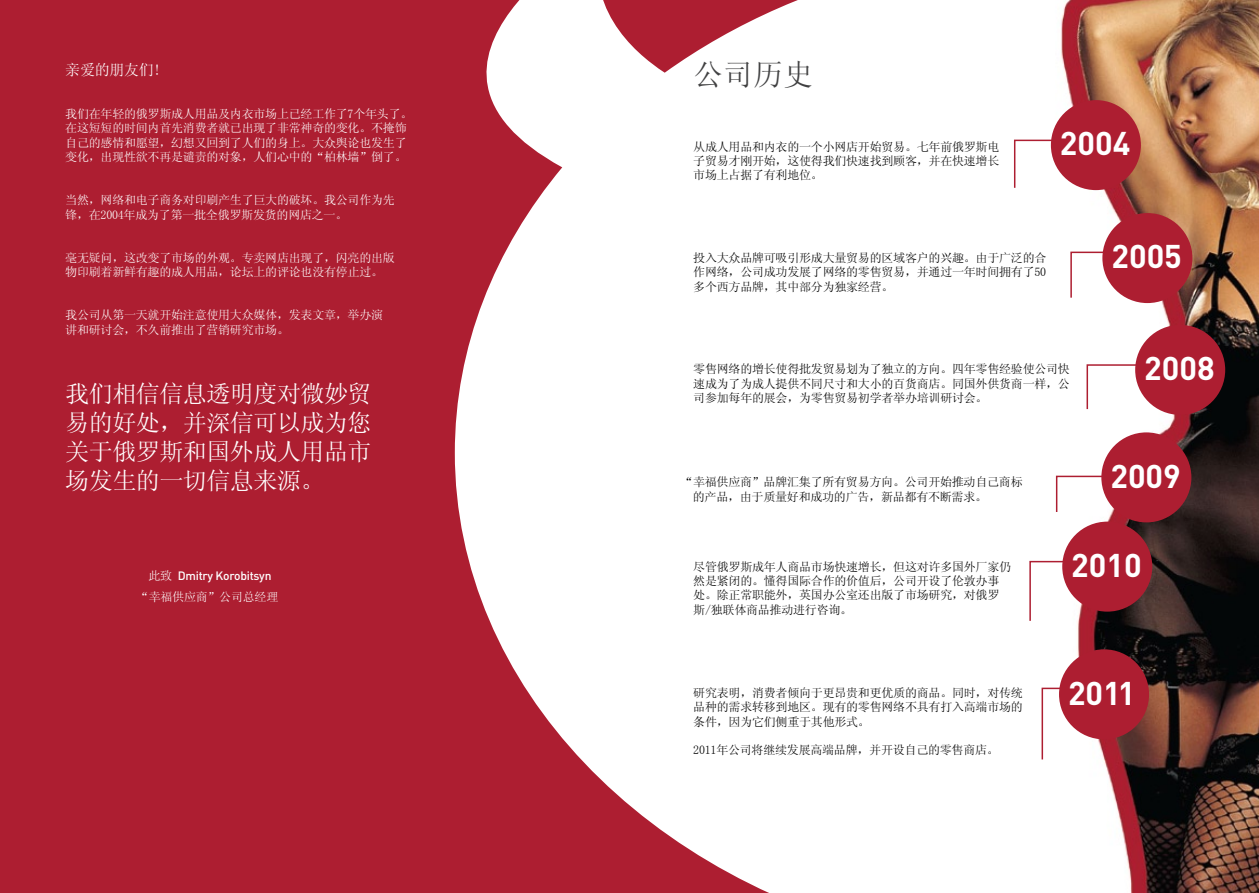
<style>
.page{position:relative;width:1259px;height:893px;background:#fff}
.page>*{position:absolute;margin:0;border:0;box-sizing:border-box;transform-origin:0 0}
.t1{font:700 32.55px "DIN Cyr";color:#fff}
.t2{font:30px "Sim Sun";color:#414142}
.t3{font:24px/28.8px "Sim Sun";letter-spacing:-.02em;color:#fff;text-align:justify}
.t4{font:15px "Sim Sun";letter-spacing:-.02em;color:#fff}
.t5{font:12px/14.4px "Sim Sun";letter-spacing:-.02em;color:#000;text-align:justify}
.t6{font:12px/14.4px "Sim Sun";letter-spacing:-.02em;color:#fff}
.t7{font:500 12px "DIN Cyr";letter-spacing:-.02em;color:#fff}
.s1{font-family:"Sim Sun";font-weight:400}
</style>
<div class="page">
<img style="left:1051px;top:0;width:208px;height:893px">
<div style="left:0;top:0;width:863px;height:893px;background:#ad1e31"></div>
<svg style="left:454px;top:0;width:409px;height:893px;fill:#fff"></svg>
<svg style="left:1014px;top:139px;width:95px;height:50px"></svg>
<div style="left:1051px;top:100px;width:90px;height:90px;background:#ad1e31;border-radius:50%"></div>
<svg style="left:1069px;top:251px;width:58px;height:48px"></svg>
<div style="left:1102px;top:213px;width:90px;height:90px;background:#ad1e31;border-radius:50%"></div>
<svg style="left:1085px;top:364px;width:75px;height:47px"></svg>
<div style="left:1135px;top:325px;width:90px;height:90px;background:#ad1e31;border-radius:50%"></div>
<svg style="left:1055px;top:475px;width:63px;height:38px"></svg>
<div style="left:1101px;top:432px;width:90px;height:90px;background:#ad1e31;border-radius:50%"></div>
<svg style="left:1029px;top:560px;width:80px;height:62px"></svg>
<div style="left:1062px;top:522px;width:90px;height:90px;background:#ad1e31;border-radius:50%"></div>
<svg style="left:1041px;top:687px;width:82px;height:74px"></svg>
<div style="left:1059px;top:649px;width:90px;height:90px;background:#ad1e31;border-radius:50%"></div>
<p class="t4" style="left:65px;top:62px;width:97px">亲爱的朋友们!</p>
<p class="t6" style="left:65px;top:106px;width:349px">我们在年轻的俄罗斯成人用品及内衣市场上已经工作了7个年头了。在这短短的时间内首先消费者就已出现了非常神奇的变化。不掩饰自己的感情和愿望，幻想又回到了人们的身上。大众舆论也发生了变化，出现性欲不再是谴责的对象，人们心中的“柏林墙”倒了。</p>
<p class="t6" style="left:65px;top:193px;width:331px">当然，网络和电子商务对印刷产生了巨大的破坏。我公司作为先锋，在2004年成为了第一批全俄罗斯发货的网店之一。</p>
<p class="t6" style="left:65px;top:250px;width:331px">毫无疑问，这改变了市场的外观。专卖网店出现了，闪亮的出版物印刷着新鲜有趣的成人用品，论坛上的评论也没有停止过。</p>
<p class="t6" style="left:65px;top:308px;width:319px">我公司从第一天就开始注意使用大众媒体，发表文章，举办演讲和研讨会，不久前推出了营销研究市场。</p>
<h3 class="t3" style="left:65px;top:379px;width:308px">我们相信信息透明度对微妙贸易的好处，并深信可以成为您关于俄罗斯和国外成人用品市场发生的一切信息来源。</h3>
<p class="t7" style="left:148px;top:568px;width:124px"><span class="s1">此致</span> Dmitry Korobitsyn</p>
<p class="t6" style="left:137px;top:589px;width:143px">“幸福供应商”公司总经理</p>
<h2 class="t2" style="left:693px;top:60px;width:121px">公司历史</h2>
<p class="t5" style="left:693px;top:139px;width:307px">从成人用品和内衣的一个小网店开始贸易。七年前俄罗斯电子贸易才刚开始，这使得我们快速找到顾客，并在快速增长市场上占据了有利地位。</p>
<h1 class="t1" style="left:1060px;top:121px;width:72px">2004</h1>
<p class="t5" style="left:693px;top:250px;width:355px">投入大众品牌可吸引形成大量贸易的区域客户的兴趣。由于广泛的合作网络，公司成功发展了网络的零售贸易，并通过一年时间拥有了50多个西方品牌，其中部分为独家经营。</p>
<h1 class="t1" style="left:1111px;top:234px;width:72px">2005</h1>
<p class="t5" style="left:693px;top:362px;width:378px">零售网络的增长使得批发贸易划为了独立的方向。四年零售经验使公司快速成为了为成人提供不同尺寸和大小的百货商店。同国外供货商一样，公司参加每年的展会，为零售贸易初学者举办培训研讨会。</p>
<p class="t5" style="left:693px;top:475px;width:331px;text-indent:-12px">“幸福供应商”品牌汇集了所有贸易方向。公司开始推动自己商标的产品，由于质量好和成功的广告，新品都有不断需求。</p>
<h1 class="t1" style="left:1144px;top:346px;width:72px">2008</h1>
<h1 class="t1" style="left:1110px;top:454px;width:72px">2009</h1>
<p class="t5" style="left:693px;top:559px;width:319px;text-align:left">尽管俄罗斯成年人商品市场快速增长，但这对许多国外厂家仍然是紧闭的。懂得国际合作的价值后，公司开设了伦敦办事处。除正常职能外，英国办公室还出版了市场研究，对俄罗斯/独联体商品推动进行咨询。</p>
<p class="t5" style="left:693px;top:685px;width:331px">研究表明，消费者倾向于更昂贵和更优质的商品。同时，对传统品种的需求转移到地区。现有的零售网络不具有打入高端市场的条件，因为它们侧重于其他形式。</p>
<p class="t5" style="left:693px;top:743px;width:307px">2011年公司将继续发展高端品牌，并开设自己的零售商店。</p>
<h1 class="t1" style="left:1071px;top:543px;width:72px">2010</h1>
<h1 class="t1" style="left:1068px;top:671px;width:69px">2011</h1>
</div>
